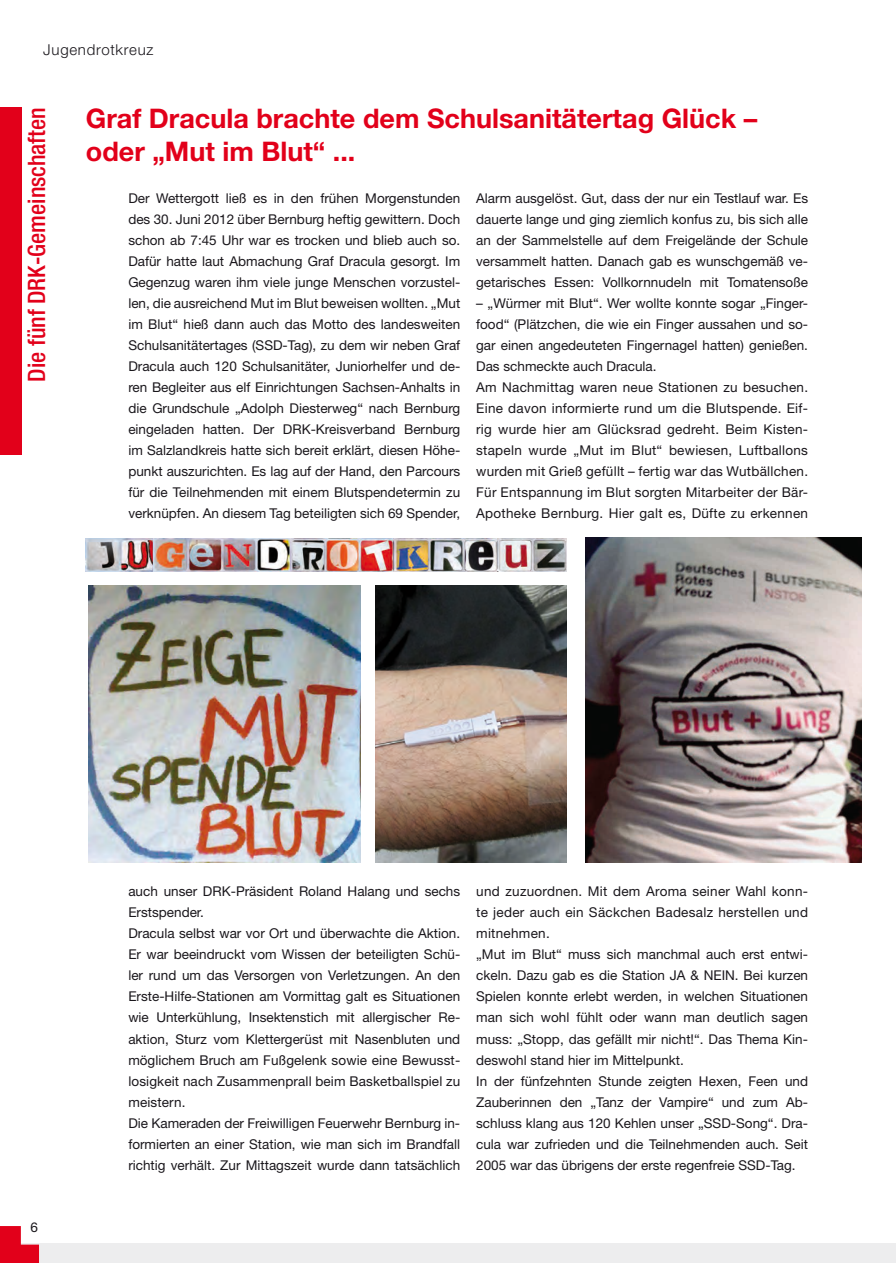
<style>
.page{position:relative;width:896px;height:1263px;background:#fff}
.page>*{position:absolute;margin:0;border:0;box-sizing:border-box;transform-origin:0 0}
.Head{font:700 27px/33px "Helvetica Neue";color:#e2001a}
.Head-2{font:500 condensed 24px "Helvetica Neue";color:#e2001a}
.t1{font:300 15px "Helvetica Neue";letter-spacing:.05em;color:#1a171c}
.t2{font:13.5px/21px "Helvetica Neue";color:#1a171c;text-align:justify}
</style>
<div class="page">
<div style="left:0;top:1242px;width:894px;height:20px;background:#ededee"></div>
<img style="left:88px;top:585px;width:272px;height:277px">
<img style="left:375px;top:585px;width:191px;height:277px">
<div style="left:0;top:107px;width:22px;height:348px;background:#e2001a"></div>
<img style="left:86px;top:538px;width:204px;height:33px">
<img style="left:290px;top:538px;width:276px;height:33px">
<img style="left:585px;top:537px;width:276px;height:325px">
<svg style="left:0;top:1226px;width:39px;height:37px"></svg>
<svg style="left:893px;top:1242px;width:3px;height:21px"></svg>
<p class="t1" style="left:43px;top:41px;width:112px">Jugendrotkreuz</p>
<p class="Head-2" style="left:22px;top:381px;width:276px;rotate:-90deg">Die fünf DRK-Gemeinschaften</p>
<p class="Head" style="left:86px;top:102px;width:672px">Graf Dracula brachte dem Schulsanitätertag Glück – oder „Mut im Blut“ ...</p>
<p class="t2" style="left:476px;top:187px;width:333px">Alarm ausgelöst. Gut, dass der nur ein Testlauf war. Es dauerte lange und ging ziemlich konfus zu, bis sich alle an der Sammelstelle auf dem Freigelände der Schule versammelt hatten. Danach gab es wunschgemäß ve&shy;getarisches Essen: Vollkornnudeln mit Tomatensoße</p>
<p class="t2" style="left:476px;top:292px;width:333px">– „Würmer mit Blut“. Wer wollte konnte sogar „Finger&shy;food“ (Plätzchen, die wie ein Finger aussahen und so&shy;gar einen angedeuteten Fingernagel hatten) genießen.<br>Das schmeckte auch Dracula.</p>
<p class="t2" style="left:476px;top:376px;width:333px">Am Nachmittag waren neue Stationen zu besuchen.<br>Eine davon informierte rund um die Blutspende. Eif&shy;rig wurde hier am Glücksrad gedreht. Beim Kisten&shy;stapeln wurde „Mut im Blut“ bewiesen, Luftballons wurden mit Grieß gefüllt – fertig war das Wutbällchen.<br>Für Entspannung im Blut sorgten Mitarbeiter der Bär-Apotheke Bernburg. Hier galt es, Düfte zu erkennen</p>
<p class="t2" style="left:128px;top:187px;width:333px">Der Wettergott ließ es in den frühen Morgenstunden des 30. Juni 2012 über Bernburg heftig gewittern. Doch schon ab 7:45 Uhr war es trocken und blieb auch so.<br>Dafür hatte laut Abmachung Graf Dracula gesorgt. Im Gegenzug waren ihm viele junge Menschen vorzustel&shy;len, die ausreichend Mut im Blut beweisen wollten. „Mut im Blut“ hieß dann auch das Motto des landesweiten Schulsanitätertages (SSD-Tag), zu dem wir neben Graf Dracula auch 120 Schulsanitäter, Juniorhelfer und de&shy;ren Begleiter aus elf Einrichtungen Sachsen-Anhalts in die Grundschule „Adolph Diesterweg“ nach Bernburg eingeladen hatten. Der DRK-Kreisverband Bernburg im Salzlandkreis hatte sich bereit erklärt, diesen Höhe&shy;punkt auszurichten. Es lag auf der Hand, den Parcours für die Teilnehmenden mit einem Blutspendetermin zu verknüpfen. An diesem Tag beteiligten sich 69 Spender,</p>
<p class="t2" style="left:30px;top:1216px;width:9px">6</p>
<p class="t2" style="left:128px;top:880px;width:333px">auch unser DRK-Präsident Roland Halang und sechs<br>Erstspender.</p>
<p class="t2" style="left:128px;top:922px;width:333px">Dracula selbst war vor Ort und überwachte die Aktion.<br>Er war beeindruckt vom Wissen der beteiligten Schü&shy;ler rund um das Versorgen von Verletzungen. An den Erste-Hilfe-Stationen am Vormittag galt es Situationen wie Unterkühlung, Insektenstich mit allergischer Re&shy;aktion, Sturz vom Klettergerüst mit Nasenbluten und möglichem Bruch am Fußgelenk sowie eine Bewusst&shy;losigkeit nach Zusammenprall beim Basketballspiel zu meistern.</p>
<p class="t2" style="left:128px;top:1111px;width:333px">Die Kameraden der Freiwilligen Feuerwehr Bernburg in&shy;formierten an einer Station, wie man sich im Brandfall richtig verhält. Zur Mittagszeit wurde dann tatsächlich</p>
<p class="t2" style="left:476px;top:880px;width:333px">und zuzuordnen. Mit dem Aroma seiner Wahl konn&shy;te jeder auch ein Säckchen Badesalz herstellen und mitnehmen.</p>
<p class="t2" style="left:476px;top:943px;width:333px">„Mut im Blut“ muss sich manchmal auch erst entwi&shy;ckeln. Dazu gab es die Station JA &amp; NEIN. Bei kurzen Spielen konnte erlebt werden, in welchen Situationen man sich wohl fühlt oder wann man deutlich sagen muss: „Stopp, das gefällt mir nicht!“. Das Thema Kin&shy;deswohl stand hier im Mittelpunkt.</p>
<p class="t2" style="left:476px;top:1069px;width:333px">In der fünfzehnten Stunde zeigten Hexen, Feen und Zauberinnen den „Tanz der Vampire“ und zum Ab&shy;schluss klang aus 120 Kehlen unser „SSD-Song“. Dra&shy;cula war zufrieden und die Teilnehmenden auch. Seit 2005 war das übrigens der erste regenfreie SSD-Tag.</p>
</div>
